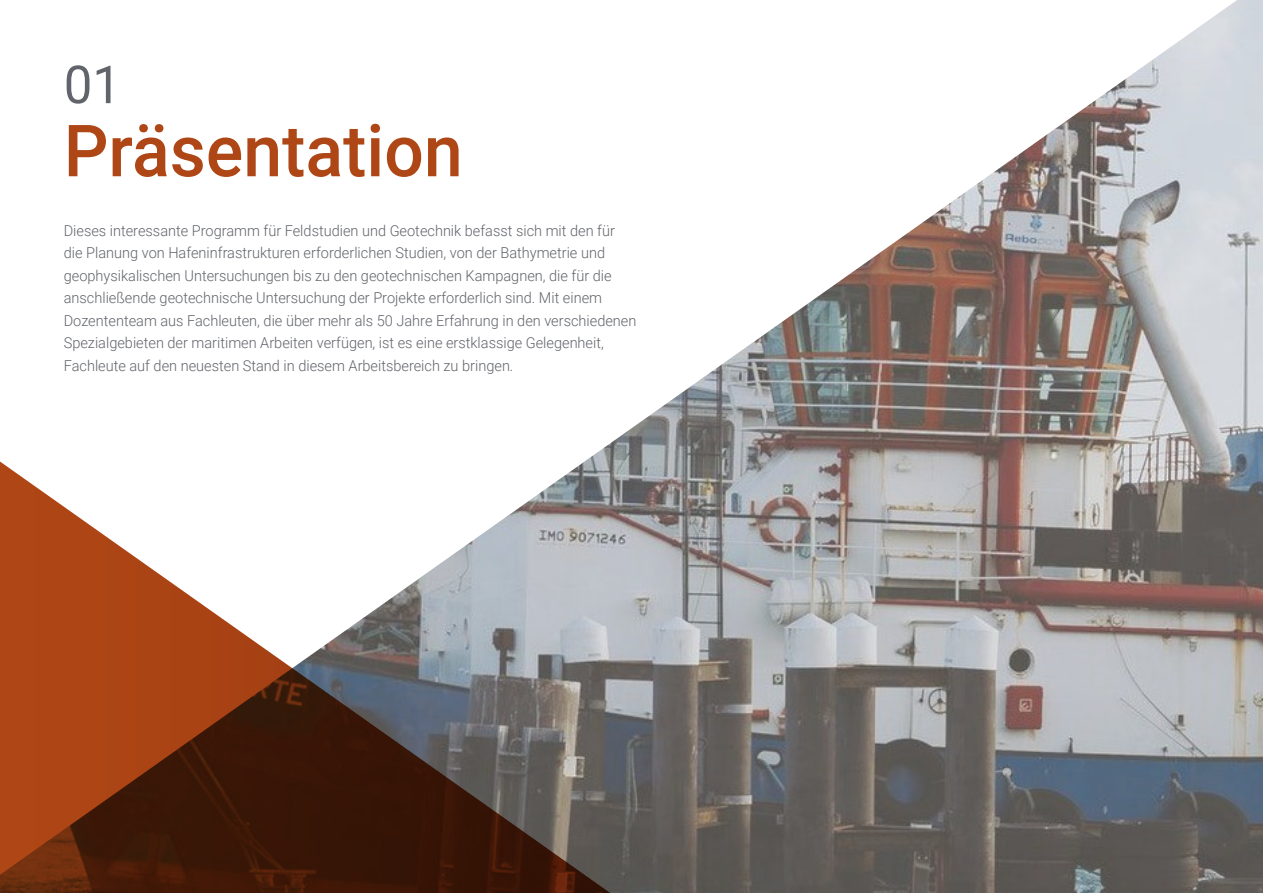
<style>
.page{position:relative;width:1263px;height:893px;background:#fff}
.page>*{position:absolute;margin:0;border:0;box-sizing:border-box;transform-origin:0 0}
.t1{font:500 72px "Roboto";color:#ae4615}
.t2{font:52.5px "Roboto";color:#61646a}
.t3{font:300 15px/22.5px "Roboto";color:#61646a}
</style>
<div class="page">
<img style="left:606px;top:0;width:657px;height:893px">
<svg style="left:0;top:446px;width:640px;height:447px"></svg>
<h2 class="t2" style="left:64px;top:48px;width:59px">01</h2>
<h1 class="t1" style="left:64px;top:100px;width:400px">Präsentation</h1>
<p class="t3" style="left:64px;top:218px;width:574px">Dieses interessante Programm für Feldstudien und Geotechnik befasst sich mit den für die Planung von Hafeninfrastrukturen erforderlichen Studien, von der Bathymetrie und geophysikalischen Untersuchungen bis zu den geotechnischen Kampagnen, die für die anschließende geotechnische Untersuchung der Projekte erforderlich sind. Mit einem Dozententeam aus Fachleuten, die über mehr als 50 Jahre Erfahrung in den verschiedenen Spezialgebieten der maritimen Arbeiten verfügen, ist es eine erstklassige Gelegenheit, Fachleute auf den neuesten Stand in diesem Arbeitsbereich zu bringen.</p>
</div>
